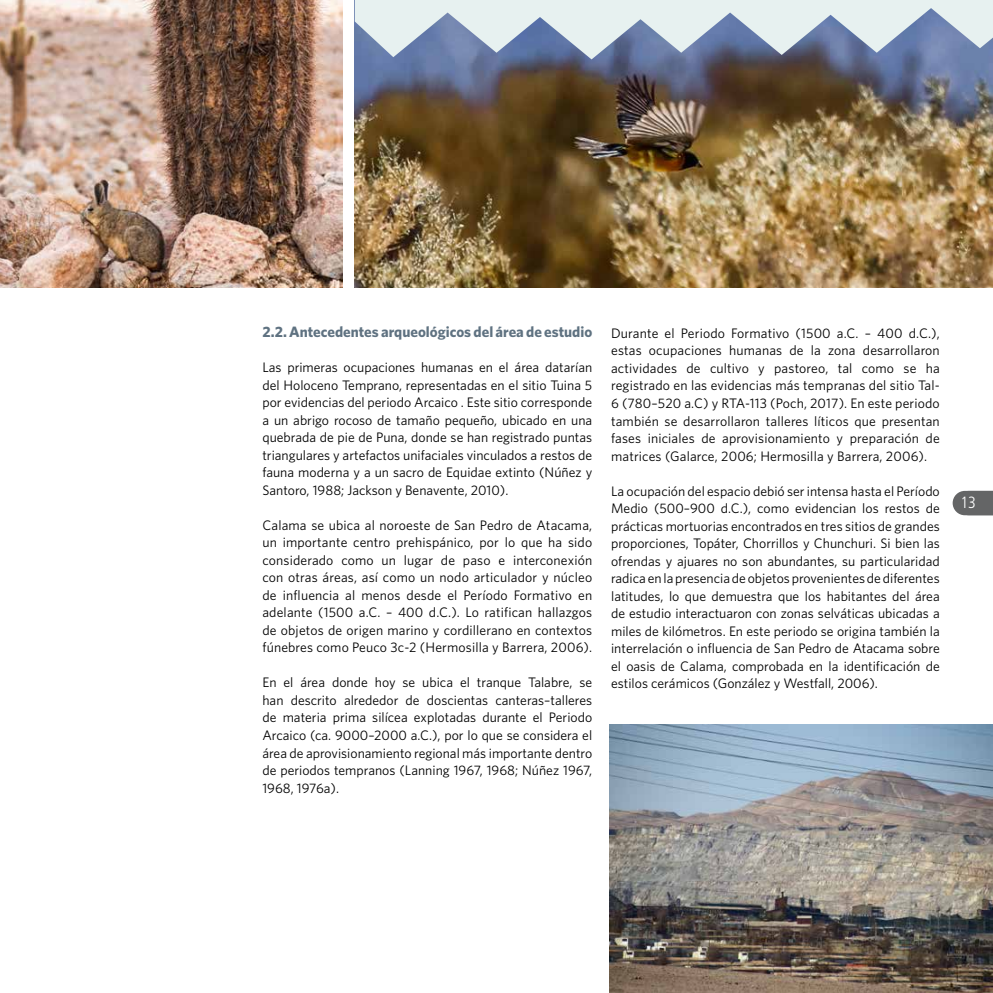
<style>
.page{position:relative;width:993px;height:993px;background:#fff}
.page>*{position:absolute;margin:0;border:0;box-sizing:border-box;transform-origin:0 0}
.t1{font:300 condensed 16.25px "Frutiger LT Std";color:#fff}
.t2{font:700 15px "Whitney";color:#5f7281}
.t3{font:13.75px/17.5px "Whitney";color:#000;text-align:justify}
</style>
<div class="page">
<img style="left:0;top:0;width:342px;height:287px">
<img style="left:354px;top:59px;width:638px;height:228px">
<svg style="left:354px;top:0;width:638px;height:59px;background:#b1becf"></svg>
<img style="left:609px;top:724px;width:383px;height:268px">
<svg style="left:952px;top:490px;width:40px;height:25px"></svg>
<p class="t2" style="left:262px;top:323px;width:331px">2.2. Antecedentes arqueológicos del área de estudio</p>
<p class="t3" style="left:262px;top:358px;width:331px">Las primeras ocupaciones humanas en el área datarían del Holoceno Temprano, representadas en el sitio Tuina 5 por evidencias del periodo Arcaico . Este sitio corresponde a un abrigo rocoso de tamaño pequeño, ubicado en una quebrada de pie de Puna, donde se han registrado puntas triangulares y artefactos unifaciales vinculados a restos de fauna moderna y a un sacro de Equidae extinto (Núñez y Santoro, 1988; Jackson y Benavente, 2010).</p>
<p class="t3" style="left:262px;top:516px;width:331px">Calama se ubica al noroeste de San Pedro de Atacama, un importante centro prehispánico, por lo que ha sido considerado como un lugar de paso e interconexión con otras áreas, así como un nodo articulador y núcleo de influencia al menos desde el Período Formativo en adelante (1500 a.C. – 400 d.C.). Lo ratifican hallazgos de objetos de origen marino y cordillerano en contextos fúnebres como Peuco 3c-2 (Hermosilla y Barrera, 2006).</p>
<p class="t3" style="left:262px;top:673px;width:331px">En el área donde hoy se ubica el tranque Talabre, se han descrito alrededor de doscientas canteras–talleres de materia prima silícea explotadas durante el Periodo Arcaico (ca. 9000–2000 a.C.), por lo que se considera el área de aprovisionamiento regional más importante dentro de periodos tempranos (Lanning 1967, 1968; Núñez 1967, 1968, 1976a).</p>
<p class="t3" style="left:611px;top:324px;width:330px">Durante el Periodo Formativo (1500 a.C. – 400 d.C.), estas ocupaciones humanas de la zona desarrollaron actividades de cultivo y pastoreo, tal como se ha registrado en las evidencias más tempranas del sitio Tal-6 (780–520 a.C) y RTA-113 (Poch, 2017). En este periodo también se desarrollaron talleres líticos que presentan fases iniciales de aprovisionamiento y preparación de matrices (Galarce, 2006; Hermosilla y Barrera, 2006).</p>
<p class="t3" style="left:611px;top:481px;width:330px">La ocupación del espacio debió ser intensa hasta el Período Medio (500–900 d.C.), como evidencian los restos de prácticas mortuorias encontrados en tres sitios de grandes proporciones, Topáter, Chorrillos y Chunchuri. Si bien las ofrendas y ajuares no son abundantes, su particularidad radica en la presencia de objetos provenientes de diferentes latitudes, lo que demuestra que los habitantes del área de estudio interactuaron con zonas selváticas ubicadas a miles de kilómetros. En este periodo se origina también la interrelación o influencia de San Pedro de Atacama sobre el oasis de Calama, comprobada en la identificación de estilos cerámicos (González y Westfall, 2006).</p>
<p class="t1" style="left:960px;top:493px;width:17px">13</p>
<p class="t1" style="left:962px;top:493px;width:17px">13</p>
</div>
